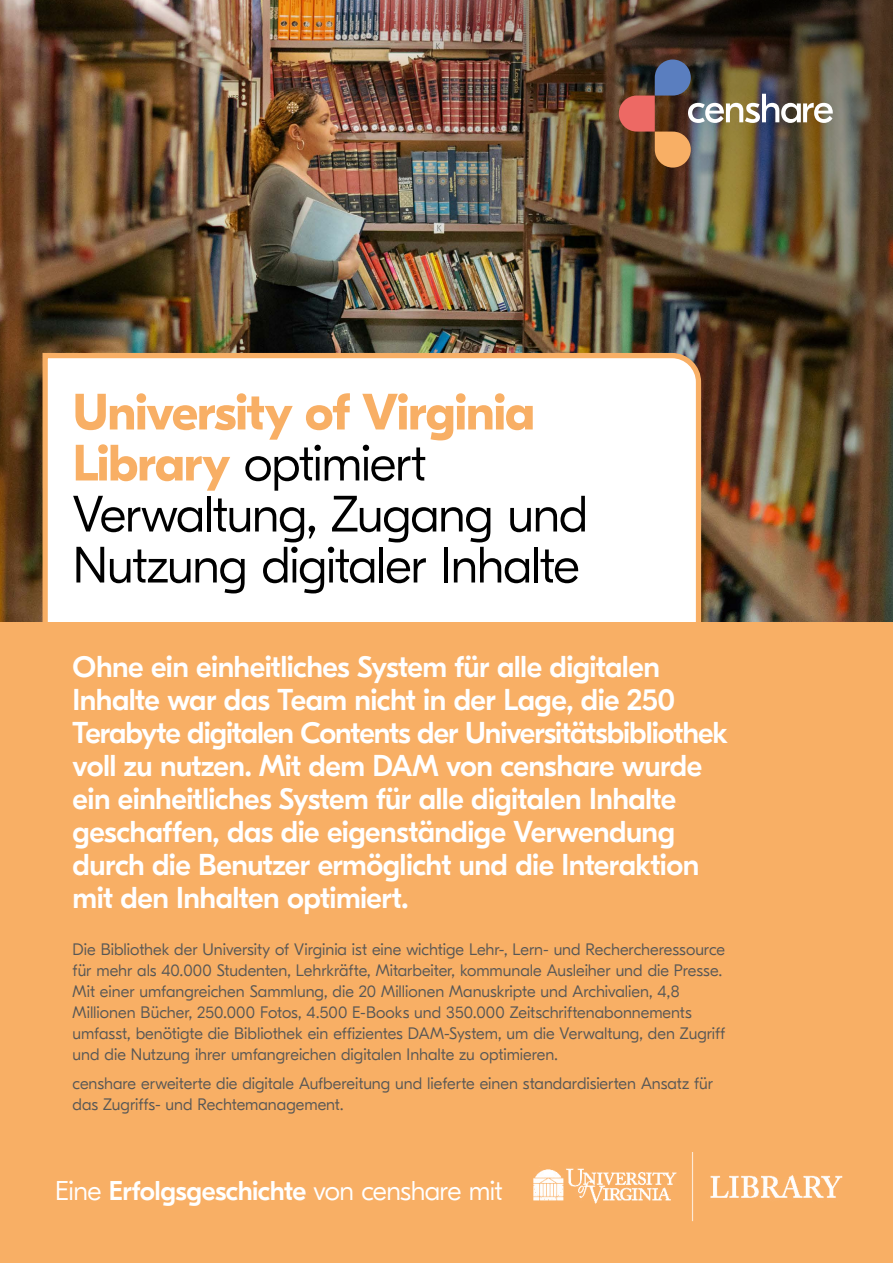
<style>
.page{position:relative;width:893px;height:1263px;background:#fff}
.page>*{position:absolute;margin:0;border:0;box-sizing:border-box;transform-origin:0 0}
.t1{font:300 51px/51px "GT Eesti Display";letter-spacing:-.03em;color:#000}
.t2{font:500 30px/33px "GT Eesti Display";letter-spacing:-.02em;color:#fff}
.t3{font:300 27px "GT Eesti Display";letter-spacing:-.025em;color:#fff}
.t4{font:300 16.5px/21px "GT Eesti Display";color:#575756}
.s1{font-weight:700;color:#f8af65}
.s2{font-weight:500}
</style>
<div class="page">
<img style="left:0;top:0;width:893px;height:622px">
<svg style="left:40px;top:350px;width:664px;height:272px"></svg>
<img style="left:619px;top:60px;width:214px;height:108px">
<div style="left:0;top:622px;width:893px;height:641px;background:#f8af65"></div>
<img style="left:533px;top:1152px;width:310px;height:70px">
<h1 class="t1" style="left:73px;top:388px;width:517px"><span class="s1">University of Virginia<br>Library</span> optimiert<br>Verwaltung, Zugang und<br>Nutzung digitaler Inhalte</h1>
<p class="t2" style="left:73px;top:651px;width:657px">Ohne ein einheitliches System für alle digitalen Inhalte war das Team nicht in der Lage, die 250<br>Terabyte digitalen Contents der Universitätsbibliothek voll zu nutzen. Mit dem DAM von censhare wurde ein einheitliches System für alle digitalen Inhalte geschaffen, das die eigenständige Verwendung durch die Benutzer ermöglicht und die Interaktion mit den Inhalten optimiert.</p>
<p class="t4" style="left:73px;top:939px;width:654px">Die Bibliothek der University of Virginia ist eine wichtige Lehr-, Lern- und Rechercheressource für mehr als 40.000 Studenten, Lehrkräfte, Mitarbeiter, kommunale Ausleiher und die Presse.<br>Mit einer umfangreichen Sammlung, die 20 Millionen Manuskripte und Archivalien, 4,8<br>Millionen Bücher, 250.000 Fotos, 4.500 E-Books und 350.000 Zeitschriftenabonnements umfasst, benötigte die Bibliothek ein effizientes DAM-System, um die Verwaltung, den Zugriff und die Nutzung ihrer umfangreichen digitalen Inhalte zu optimieren.</p>
<p class="t4" style="left:73px;top:1074px;width:642px">censhare erweiterte die digitale Aufbereitung und lieferte einen standardisierten Ansatz für das Zugriffs- und Rechtemanagement.</p>
<h3 class="t3" style="left:55px;top:1176px;width:449px">Eine <span class="s2">Erfolgsgeschichte</span> von censhare mit</h3>
</div>
